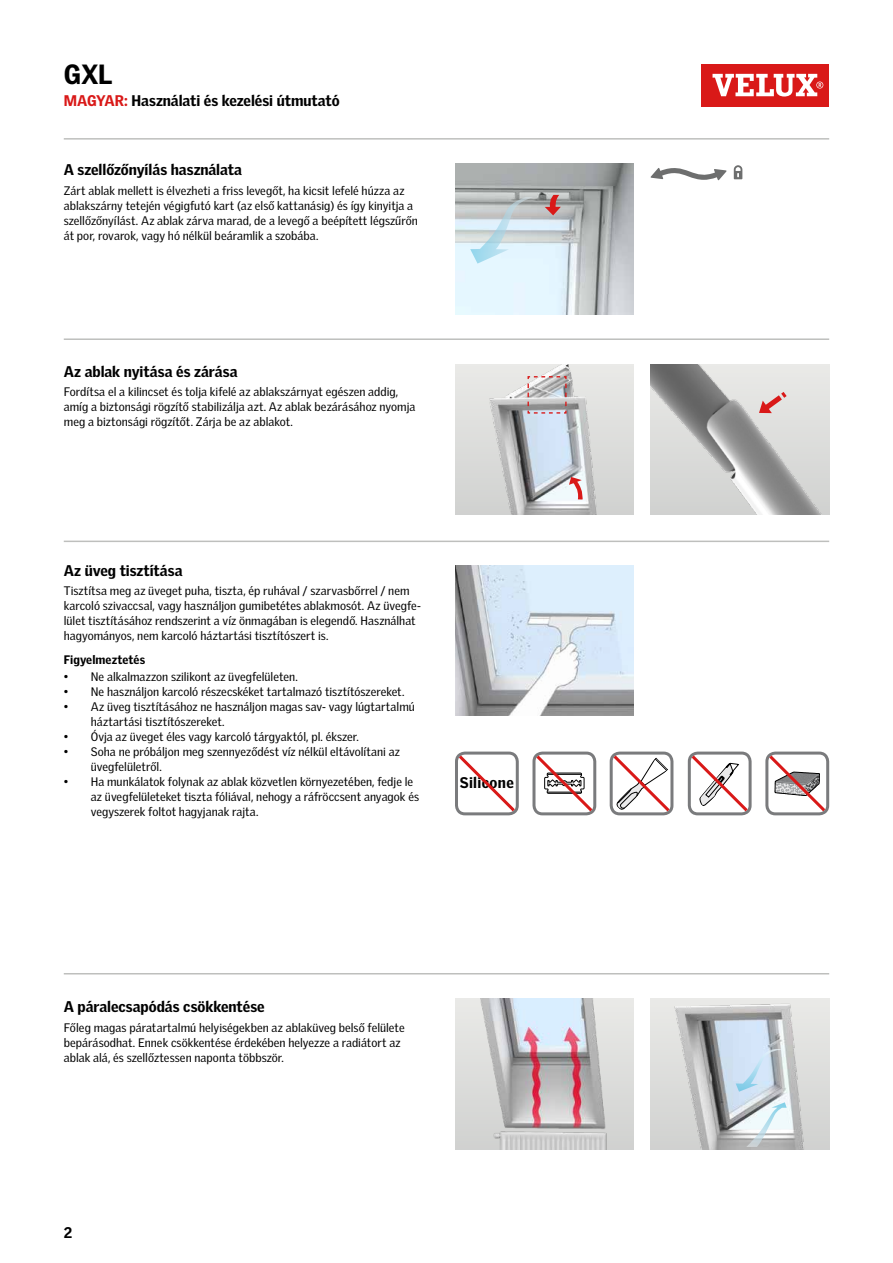
<style>
.page{position:relative;width:893px;height:1263px;background:#fff}
.page>*{position:absolute;margin:0;border:0;box-sizing:border-box;transform-origin:0 0}
.t1{font:900 27px "Velux Gothic";color:#000}
.t2{font:900 15px "Velux Gothic";letter-spacing:-.005em;color:#000}
.t3{font:900 15px "Velux Gothic";letter-spacing:.025em;color:#000}
.t4{font:12px/15px "Velux Gothic";letter-spacing:.005em;color:#000}
.t5{font:900 12px "Velux Gothic";letter-spacing:.005em;color:#000}
.s1{color:#d91918}
</style>
<div class="page">
<div style="left:702px;top:64px;width:127px;height:42px;background:#d91918"></div>
<svg style="left:712px;top:74px;width:111px;height:23px"></svg>
<div style="left:455px;top:751px;width:64px;height:64px;border:3px solid #7a7b7d;border-radius:9px"></div>
<svg style="left:456px;top:752px;width:62px;height:62px"></svg>
<div style="left:688px;top:751px;width:64px;height:64px;border:3px solid #7a7b7d;border-radius:9px"></div>
<svg style="left:688px;top:752px;width:63px;height:62px"></svg>
<div style="left:610px;top:751px;width:63px;height:64px;border:3px solid #7a7b7d;border-radius:9px"></div>
<svg style="left:610px;top:752px;width:63px;height:62px"></svg>
<div style="left:765px;top:751px;width:64px;height:64px;border:3px solid #7a7b7d;border-radius:9px"></div>
<svg style="left:766px;top:752px;width:62px;height:62px"></svg>
<div style="left:532px;top:751px;width:64px;height:64px;border:3px solid #7a7b7d;border-radius:9px"></div>
<svg style="left:533px;top:752px;width:63px;height:62px"></svg>
<img style="left:455px;top:364px;width:179px;height:151px">
<img style="left:651px;top:364px;width:178px;height:151px">
<svg style="left:569px;top:477px;width:15px;height:22px"></svg>
<img style="left:455px;top:565px;width:179px;height:150px">
<img style="left:455px;top:999px;width:179px;height:150px">
<img style="left:651px;top:999px;width:178px;height:150px">
<svg style="left:736px;top:1048px;width:48px;height:44px;background:#c3d6e5"></svg>
<svg style="left:746px;top:1102px;width:41px;height:45px"></svg>
<svg style="left:527px;top:375px;width:40px;height:39px;background:#bfb5b7"></svg>
<svg style="left:759px;top:392px;width:28px;height:21px"></svg>
<img style="left:455px;top:164px;width:179px;height:150px">
<svg style="left:470px;top:197px;width:64px;height:67px;background:#c9d9df"></svg>
<svg style="left:545px;top:195px;width:16px;height:20px"></svg>
<svg style="left:734px;top:165px;width:8px;height:14px"></svg>
<svg style="left:651px;top:168px;width:75px;height:12px"></svg>
<hr style="left:64px;top:338px;width:765px;height:2px;background:#bebfbd">
<hr style="left:64px;top:541px;width:765px;height:1px;background:#bebfbd">
<hr style="left:64px;top:973px;width:765px;height:1px;background:#bebfbd">
<hr style="left:64px;top:138px;width:765px;height:2px;background:#bebfbd">
<h1 class="t1" style="left:64px;top:57px;width:50px">GXL</h1>
<p class="t2" style="left:64px;top:91px;width:277px"><span class="s1">MAGYAR:</span> Használati és kezelési útmutató</p>
<p class="t2" style="left:64px;top:160px;width:180px">A szellőzőnyílás használata</p>
<p class="t4" style="left:64px;top:183px;width:356px">Zárt ablak mellett is élvezheti a friss levegőt, ha kicsit lefelé húzza az ablakszárny tetején végigfutó kart (az első kattanásig) és így kinyitja a szellőzőnyílást. Az ablak zárva marad, de a levegő a beépített légszűrőn át por, rovarok, vagy hó nélkül beáramlik a szobába.</p>
<p class="t2" style="left:64px;top:362px;width:175px">Az ablak nyitása és zárása</p>
<p class="t4" style="left:64px;top:384px;width:353px">Fordítsa el a kilincset és tolja kifelé az ablakszárnyat egészen addig, amíg a biztonsági rögzítő stabilizálja azt. Az ablak bezárásához nyomja meg a biztonsági rögzítőt. Zárja be az ablakot.</p>
<p class="t2" style="left:64px;top:561px;width:120px">Az üveg tisztítása</p>
<p class="t4" style="left:64px;top:583px;width:359px">Tisztítsa meg az üveget puha, tiszta, ép ruhával / szarvasbőrrel / nem karcoló szivaccsal, vagy használjon gumibetétes ablakmosót. Az üvegfe&shy;lület tisztításához rendszerint a víz önmagában is elegendő. Használhat hagyományos, nem karcoló háztartási tisztítószert is.</p>
<p class="t5" style="left:64px;top:652px;width:83px">Figyelmeztetés</p>
<p class="t4" style="left:64px;top:669px;width:236px">• Ne alkalmazzon szilikont az üvegfelületen.</p>
<p class="t4" style="left:64px;top:684px;width:342px">• Ne használjon karcoló részecskéket tartalmazó tisztítószereket.</p>
<p class="t4" style="left:91px;top:699px;width:326px;text-indent:-27px">• Az üveg tisztításához ne használjon magas sav- vagy lúgtartalmú háztartási tisztítószereket.</p>
<p class="t4" style="left:64px;top:729px;width:297px">• Óvja az üveget éles vagy karcoló tárgyaktól, pl. ékszer.</p>
<p class="t4" style="left:91px;top:744px;width:311px;text-indent:-27px">• Soha ne próbáljon meg szennyeződést víz nélkül eltávolítani az üvegfelületről.</p>
<p class="t4" style="left:91px;top:774px;width:330px;text-indent:-27px">• Ha munkálatok folynak az ablak közvetlen környezetében, fedje le az üvegfelületeket tiszta fóliával, nehogy a ráfröccsent anyagok és vegyszerek foltot hagyjanak rajta.</p>
<p class="t3" style="left:460px;top:773px;width:56px">Silicone</p>
<p class="t2" style="left:64px;top:997px;width:203px">A páralecsapódás csökkentése</p>
<p class="t4" style="left:64px;top:1020px;width:342px">Főleg magas páratartalmú helyiségekben az ablaküveg belső felülete bepárásodhat. Ennek csökkentése érdekében helyezze a radiátort az ablak alá, és szellőztessen naponta többször.</p>
<p class="t2" style="left:64px;top:1222px;width:10px">2</p>
</div>
